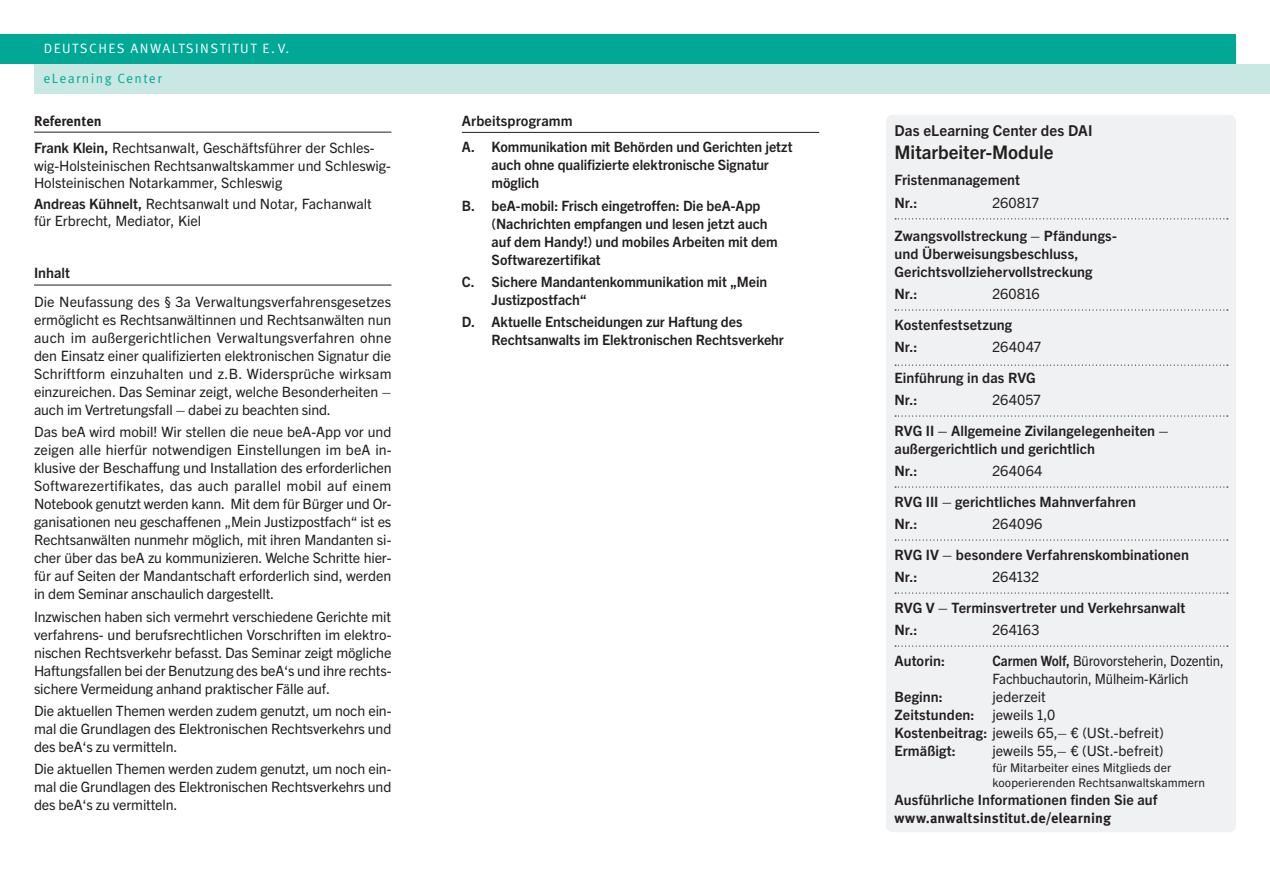
<style>
.page{position:relative;width:1270px;height:893px;background:#fff}
.page>*{position:absolute;margin:0;border:0;box-sizing:border-box;transform-origin:0 0}
.t1{font:700 18.75px "Trade Gothic Next LT Pro";color:#231f20}
.t2{font:700 15px "Trade Gothic Next LT Pro";letter-spacing:.005em;color:#231f20}
.Inhaltstext{font:14.25px/18px "Trade Gothic Next LT Pro";letter-spacing:-.005em;color:#231f20;text-align:justify}
.Arbeitsprogramm_Überschrift{font:700 14.25px/18px "Trade Gothic Next LT Pro";color:#231f20}
.Inhaltstext-2{font:14.25px/18px "Trade Gothic Next LT Pro";letter-spacing:-.005em;color:#231f20;scale:.93 1}
.Arbeitsprogramm_Überschrift-2{font:700 14.25px "Meta OT";letter-spacing:.005em;color:#231f20}
.Fließtext_Bold_Linie_unten{font:700 14.25px "Meta OT";color:#231f20}
.Fließtext_Bold_Linie_unten-2{font:700 14.25px "Trade Gothic Next LT Pro";color:#231f20}
.t3{font:13.5px "Meta OT Norm";letter-spacing:.11em;color:#fff}
.t4{font:13.5px "Meta OT Norm";letter-spacing:.1em;color:#00a895}
.t5{font:12px/14.4px "Trade Gothic Next LT Pro";letter-spacing:.01em;color:#231f20}
.s1{font-weight:700}
.s2{font-weight:400}
</style>
<div class="page">
<div style="left:34px;top:64px;width:1235px;height:30px;background:#c9e8e4"></div>
<div style="left:0;top:34px;width:1235px;height:30px;background:#00a895"></div>
<hr style="left:462px;top:132px;width:357px;height:1px;background:#231f20">
<hr style="left:34px;top:132px;width:357px;height:1px;background:#231f20">
<hr style="left:34px;top:285px;width:357px;height:1px;background:#231f20">
<div style="left:885px;top:115px;width:350px;height:717px;background:#f0f1f2;border-radius:6px"></div>
<svg style="left:895px;top:218px;width:332px;height:1px"></svg>
<svg style="left:895px;top:309px;width:332px;height:2px"></svg>
<svg style="left:895px;top:365px;width:332px;height:1px"></svg>
<svg style="left:895px;top:415px;width:332px;height:2px"></svg>
<svg style="left:895px;top:486px;width:332px;height:2px"></svg>
<svg style="left:895px;top:539px;width:332px;height:2px"></svg>
<svg style="left:895px;top:592px;width:332px;height:2px"></svg>
<svg style="left:895px;top:645px;width:332px;height:2px"></svg>
<p class="t3" style="left:44px;top:40px;width:247px">DEUTSCHES ANWALTSINSTITUT E.V.</p>
<p class="t4" style="left:44px;top:70px;width:120px">eLearning Center</p>
<p class="Fließtext_Bold_Linie_unten" style="left:34px;top:112px;width:69px">Referenten</p>
<p class="Inhaltstext" style="left:34px;top:139px;width:358px;line-height:17.1px;text-align:left"><span class="s1">Frank Klein,</span> Rechtsanwalt, Geschäftsführer der Schles&shy;wig-Holsteinischen Rechtsanwaltskammer und Schleswig-<br>Holsteinischen Notarkammer, Schleswig</p>
<p class="Inhaltstext" style="left:34px;top:194px;width:339px;line-height:17.1px"><span class="s1">Andreas Kühnelt,</span> Rechtsanwalt und Notar, Fachanwalt für Erbrecht, Mediator, Kiel</p>
<p class="Fließtext_Bold_Linie_unten-2" style="left:34px;top:263px;width:37px">Inhalt</p>
<p class="Inhaltstext" style="left:34px;top:292px;width:359px">Die Neufassung des § 3a Verwaltungsverfahrensgesetzes ermöglicht es Rechtsanwältinnen und Rechtsanwälten nun auch im außergerichtlichen Verwaltungsverfahren ohne den Einsatz einer qualifizierten elektronischen Signatur die Schriftform einzuhalten und z.B. Widersprüche wirksam einzureichen. Das Seminar zeigt, welche Besonderheiten – auch im Vertretungsfall – dabei zu beachten sind.</p>
<p class="Inhaltstext" style="left:34px;top:422px;width:359px">Das beA wird mobil! Wir stellen die neue beA-App vor und zeigen alle hierfür notwendigen Einstellungen im beA in&shy;klusive der Beschaffung und Installation des erforderlichen Softwarezertifikates, das auch parallel mobil auf einem Notebook genutzt werden kann. Mit dem für Bürger und Or&shy;ganisationen neu geschaffenen „Mein Justizpostfach“ ist es Rechtsanwälten nunmehr möglich, mit ihren Mandanten si&shy;cher über das beA zu kommunizieren. Welche Schritte hier&shy;für auf Seiten der Mandantschaft erforderlich sind, werden in dem Seminar anschaulich dargestellt.</p>
<p class="Inhaltstext" style="left:34px;top:606px;width:359px">Inzwischen haben sich vermehrt verschiedene Gerichte mit verfahrens- und berufsrechtlichen Vorschriften im elektro&shy;nischen Rechtsverkehr befasst. Das Seminar zeigt mögliche Haftungsfallen bei der Benutzung des beA‘s und ihre rechts&shy;sichere Vermeidung anhand praktischer Fälle auf.</p>
<p class="Inhaltstext" style="left:34px;top:701px;width:359px">Die aktuellen Themen werden zudem genutzt, um noch ein&shy;mal die Grundlagen des Elektronischen Rechtsverkehrs und des beA‘s zu vermitteln.</p>
<p class="Inhaltstext" style="left:34px;top:759px;width:359px">Die aktuellen Themen werden zudem genutzt, um noch ein&shy;mal die Grundlagen des Elektronischen Rechtsverkehrs und des beA‘s zu vermitteln.</p>
<p class="Arbeitsprogramm_Überschrift" style="left:462px;top:111px;width:112px">Arbeitsprogramm</p>
<p class="Arbeitsprogramm_Überschrift" style="left:491px;top:137px;width:302px;text-indent:-30px">A. Kommunikation mit Behörden und Gerichten jetzt auch ohne qualifizierte elektronische Signatur möglich</p>
<p class="Arbeitsprogramm_Überschrift" style="left:491px;top:195px;width:287px;text-indent:-30px">B. beA-mobil: Frisch eingetroffen: Die beA-App (Nachrichten empfangen und lesen jetzt auch auf dem Handy!) und mobiles Arbeiten mit dem Softwarezertifikat</p>
<p class="Arbeitsprogramm_Überschrift" style="left:491px;top:272px;width:277px;text-indent:-30px">C. Sichere Mandantenkommunikation mit „Mein<br>Justizpostfach“</p>
<p class="Arbeitsprogramm_Überschrift" style="left:491px;top:312px;width:294px;text-indent:-30px">D. Aktuelle Entscheidungen zur Haftung des<br>Rechtsanwalts im Elektronischen Rechtsverkehr</p>
<p class="t2" style="left:894px;top:121px;width:199px">Das eLearning Center des DAI</p>
<p class="t1" style="left:894px;top:139px;width:160px">Mitarbeiter-Module</p>
<p class="Arbeitsprogramm_Überschrift" style="left:894px;top:170px;width:127px">Fristenmanagement</p>
<p class="Arbeitsprogramm_Überschrift" style="left:894px;top:193px;width:24px">Nr.:</p>
<p class="Inhaltstext" style="left:992px;top:193px;width:48px">260817</p>
<p class="Arbeitsprogramm_Überschrift" style="left:894px;top:225px;width:224px">Zwangsvollstreckung – Pfändungs&shy;und Überweisungsbeschluss,<br>Gerichtsvollziehervollstreckung</p>
<p class="Arbeitsprogramm_Überschrift" style="left:894px;top:284px;width:24px">Nr.:</p>
<p class="Inhaltstext" style="left:992px;top:284px;width:49px">260816</p>
<p class="Arbeitsprogramm_Überschrift" style="left:894px;top:314px;width:119px">Kostenfestsetzung</p>
<p class="Arbeitsprogramm_Überschrift" style="left:894px;top:337px;width:24px">Nr.:</p>
<p class="Inhaltstext" style="left:992px;top:337px;width:50px">264047</p>
<p class="Arbeitsprogramm_Überschrift" style="left:894px;top:367px;width:143px">Einführung in das RVG</p>
<p class="Arbeitsprogramm_Überschrift" style="left:894px;top:390px;width:24px">Nr.:</p>
<p class="Inhaltstext" style="left:992px;top:390px;width:50px">264057</p>
<p class="Arbeitsprogramm_Überschrift" style="left:894px;top:420px;width:275px">RVG II – Allgemeine Zivilangelegenheiten – außergerichtlich und gerichtlich</p>
<p class="Arbeitsprogramm_Überschrift" style="left:894px;top:461px;width:24px">Nr.:</p>
<p class="Inhaltstext" style="left:992px;top:461px;width:52px">264064</p>
<p class="Arbeitsprogramm_Überschrift" style="left:894px;top:491px;width:243px">RVG III – gerichtliches Mahnverfahren</p>
<p class="Arbeitsprogramm_Überschrift" style="left:894px;top:514px;width:24px">Nr.:</p>
<p class="Inhaltstext" style="left:992px;top:514px;width:52px">264096</p>
<p class="Arbeitsprogramm_Überschrift" style="left:894px;top:544px;width:296px">RVG IV – besondere Verfahrenskombinationen</p>
<p class="Arbeitsprogramm_Überschrift" style="left:894px;top:567px;width:24px">Nr.:</p>
<p class="Inhaltstext" style="left:992px;top:567px;width:48px">264132</p>
<p class="Arbeitsprogramm_Überschrift" style="left:894px;top:597px;width:292px">RVG V – Terminsvertreter und Verkehrsanwalt</p>
<p class="Arbeitsprogramm_Überschrift" style="left:894px;top:620px;width:24px">Nr.:</p>
<p class="Inhaltstext" style="left:992px;top:620px;width:49px">264163</p>
<p class="Arbeitsprogramm_Überschrift" style="left:894px;top:650px;width:52px">Autorin:</p>
<p class="Inhaltstext-2" style="left:992px;top:650px;width:250px"><span class="s1">Carmen Wolf,</span> Bürovorsteherin, Dozentin,<br>Fachbuchautorin, Mülheim-Kärlich</p>
<p class="Arbeitsprogramm_Überschrift" style="left:894px;top:686px;width:50px">Beginn:</p>
<p class="Inhaltstext" style="left:992px;top:686px;width:55px">jederzeit</p>
<p class="Arbeitsprogramm_Überschrift" style="left:894px;top:704px;width:162px">Zeitstunden: <span class="s2">jeweils 1,0</span></p>
<p class="Inhaltstext" style="left:894px;top:722px;width:271px"><span class="s1">Kostenbeitrag:</span> jeweils 65,– € (USt.-befreit)</p>
<p class="Arbeitsprogramm_Überschrift" style="left:894px;top:740px;width:63px">Ermäßigt:</p>
<p class="Inhaltstext" style="left:992px;top:740px;width:173px">jeweils 55,– € (USt.-befreit)</p>
<p class="t5" style="left:992px;top:760px;width:214px">für Mitarbeiter eines Mitglieds der kooperierenden Rechtsanwaltskammern</p>
<p class="Arbeitsprogramm_Überschrift" style="left:894px;top:789px;width:264px">Ausführliche Informationen finden Sie auf</p>
<p class="Arbeitsprogramm_Überschrift-2" style="left:894px;top:809px;width:218px">www.anwaltsinstitut.de/elearning</p>
</div>
